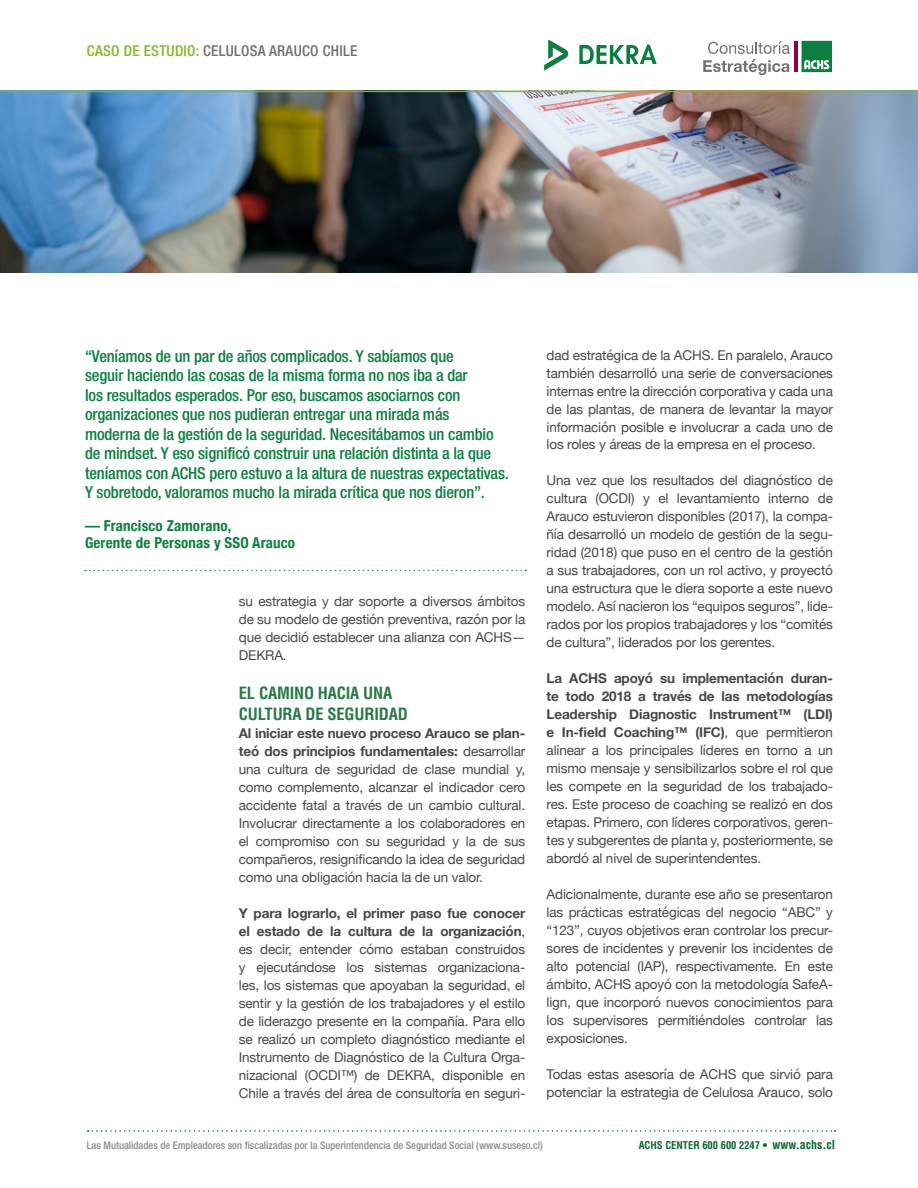
<style>
.page{position:relative;width:918px;height:1188px;background:#fff}
.page>*{position:absolute;margin:0;border:0;box-sizing:border-box;transform-origin:0 0}
.t1{font:500 condensed 16.5px/19.5px "Helvetica Neue LT Std";letter-spacing:-.01em;color:#0d7e3f}
.t2{font:700 condensed 16.5px/21px "Helvetica LT Std";letter-spacing:-.01em;color:#297848}
.t3{font:700 condensed 15px/16.5px "Helvetica Neue";letter-spacing:.01em;color:#0d7e3f}
.t4{font:500 condensed 15px "Helvetica Neue LT Std";letter-spacing:.02em;color:#707070}
.t5{font:13.5px/18px "Helvetica Neue";letter-spacing:-.01em;color:#454647;text-align:justify}
.t6{font:500 condensed 10.5px "Helvetica Neue LT Std";color:#8a8a8a}
.t7{font:700 condensed 10.5px "Helvetica LT Std";color:#0c652f}
.s1{color:#84b626}
.s2{font-weight:700}
.s3{font-size:12px}
</style>
<div class="page">
<svg style="left:88px;top:1130px;width:748px;height:2px"></svg>
<img style="left:0;top:92px;width:918px;height:181px">
<hr style="left:0;top:91px;width:918px;height:1px;background:#84b626">
<svg style="left:802px;top:41px;width:30px;height:31px"></svg>
<hr style="left:794px;top:41px;width:4px;height:31px;background:#8d004c">
<svg style="left:703px;top:41px;width:87px;height:34px"></svg>
<svg style="left:544px;top:40px;width:25px;height:31px"></svg>
<svg style="left:579px;top:44px;width:78px;height:20px"></svg>
<svg style="left:85px;top:570px;width:441px;height:1px"></svg>
<p class="t4" style="left:87px;top:42px;width:272px"><span class="s1">CASO DE ESTUDIO:</span> CELULOSA ARAUCO CHILE</p>
<p class="t1" style="left:85px;top:346px;width:425px">“Veníamos de un par de años complicados. Y sabíamos que<br>seguir haciendo las cosas de la misma forma no nos iba a dar<br>los resultados esperados. Por eso, buscamos asociarnos con organizaciones que nos pudieran entregar una mirada más moderna de la gestión de la seguridad. Necesitábamos un cambio de mindset. Y eso significó construir una relación distinta a la que teníamos con ACHS pero estuvo a la altura de nuestras expectativas.<br>Y sobretodo, valoramos mucho la mirada crítica que nos dieron”.</p>
<p class="t3" style="left:85px;top:517px;width:212px">— Francisco Zamorano,<br>Gerente de Personas y SSO Arauco</p>
<p class="t5" style="left:239px;top:593px;width:288px">su estrategia y dar soporte a diversos ámbitos de su modelo de gestión preventiva, razón por la que decidió establecer una alianza con ACHS— DEKRA.</p>
<p class="t2" style="left:239px;top:682px;width:170px">EL CAMINO HACIA UNA<br>CULTURA DE SEGURIDAD</p>
<p class="t5" style="left:239px;top:725px;width:288px"><span class="s2">Al iniciar este nuevo proceso Arauco se plan&shy;teó dos principios fundamentales:</span> desarrollar una cultura de seguridad de clase mundial y, como complemento, alcanzar el indicador cero accidente fatal a través de un cambio cultural.<br>Involucrar directamente a los colaboradores en el compromiso con su seguridad y la de sus compañeros, resignificando la idea de seguridad como una obligación hacia la de un valor.</p>
<p class="t5" style="left:239px;top:905px;width:288px"><span class="s2">Y para lograrlo, el primer paso fue conocer el estado de la cultura de la organización</span>, es decir, entender cómo estaban construidos y ejecutándose los sistemas organizaciona&shy;les, los sistemas que apoyaban la seguridad, el sentir y la gestión de los trabajadores y el estilo de liderazgo presente en la compañía. Para ello se realizó un completo diagnóstico mediante el Instrumento de Diagnóstico de la Cultura Orga&shy;nizacional (OCDI™) de DEKRA, disponible en Chile a través del área de consultoría en seguri-</p>
<p class="t5" style="left:547px;top:346px;width:288px">dad estratégica de la ACHS. En paralelo, Arauco también desarrolló una serie de conversaciones internas entre la dirección corporativa y cada una de las plantas, de manera de levantar la mayor información posible e involucrar a cada uno de los roles y áreas de la empresa en el proceso.</p>
<p class="t5" style="left:547px;top:472px;width:288px">Una vez que los resultados del diagnóstico de cultura (OCDI) y el levantamiento interno de Arauco estuvieron disponibles (2017), la compa&shy;ñía desarrolló un modelo de gestión de la segu&shy;ridad (2018) que puso en el centro de la gestión a sus trabajadores, con un rol activo, y proyectó una estructura que le diera soporte a este nuevo modelo. Así nacieron los “equipos seguros”, lide&shy;rados por los propios trabajadores y los “comités de cultura”, liderados por los gerentes.</p>
<p class="t5" style="left:547px;top:670px;width:288px"><span class="s2">La ACHS apoyó su implementación duran&shy;te todo 2018 a través de las metodologías Leadership Diagnostic Instrument™ (LDI) e In-field Coaching™ (IFC)</span>, que permitieron alinear a los principales líderes en torno a un mismo mensaje y sensibilizarlos sobre el rol que les compete en la seguridad de los trabajado&shy;res. Este proceso de coaching se realizó en dos etapas. Primero, con líderes corporativos, geren&shy;tes y subgerentes de planta y, posteriormente, se abordó al nivel de superintendentes.</p>
<p class="t5" style="left:547px;top:886px;width:288px">Adicionalmente, durante ese año se presentaron las prácticas estratégicas del negocio “ABC” y “123”, cuyos objetivos eran controlar los precur&shy;sores de incidentes y prevenir los incidentes de alto potencial (IAP), respectivamente. En este ámbito, ACHS apoyó con la metodología SafeA&shy;lign, que incorporó nuevos conocimientos para los supervisores permitiéndoles controlar las exposiciones.</p>
<p class="t5" style="left:547px;top:1066px;width:288px">Todas estas asesoría de ACHS que sirvió para potenciar la estrategia de Celulosa Arauco, solo</p>
<p class="t6" style="left:87px;top:1139px;width:457px">Las Mutualidades de Empleadores son fiscalizadas por la Superintendencia de Seguridad Social (www.suseso.cl)</p>
<p class="t7" style="left:639px;top:1138px;width:198px">ACHS CENTER 600 600 2247 • <span class="s3">www.achs.cl</span></p>
</div>
